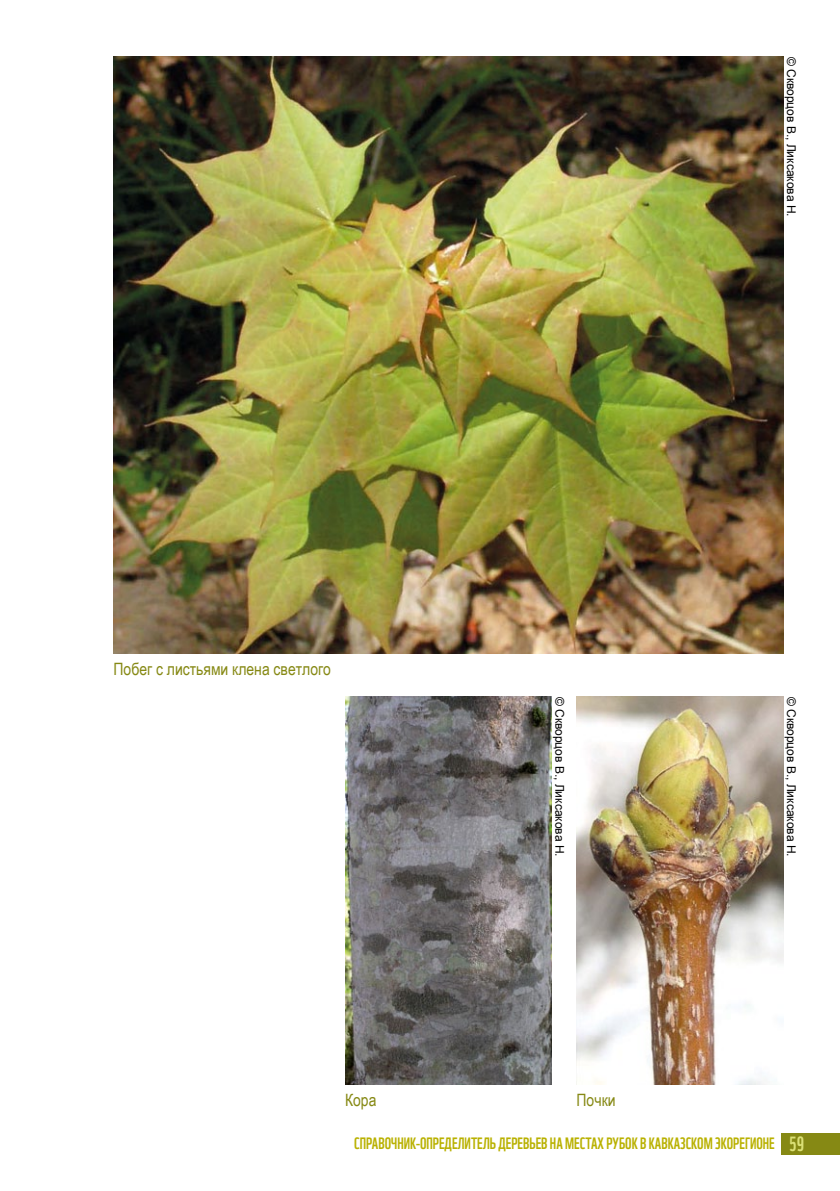
<style>
.page{position:relative;width:840px;height:1191px;background:#fff}
.page>*{position:absolute;margin:0;border:0;box-sizing:border-box;transform-origin:0 0}
.t1{font:17px "Arial Narrow";color:#868914}
.t2{font:16px "WWF";color:#b9b100}
.t3{font:12px "Arial";color:#000}
.s1{font-size:20px;color:#dce177}
</style>
<div class="page">
<div style="left:781px;top:1133px;width:58px;height:21px;background:#868914"></div>
<img style="left:113px;top:57px;width:670px;height:597px">
<img style="left:345px;top:697px;width:206px;height:387px">
<img style="left:576px;top:697px;width:206px;height:387px">
<p class="t3" style="left:798px;top:57px;width:161px;rotate:90deg">© Скворцов В., Ликсакова Н.</p>
<h1 class="t1" style="left:113px;top:656px;width:219px">Побег с листьями клена светлого</h1>
<p class="t3" style="left:567px;top:697px;width:161px;rotate:90deg">© Скворцов В., Ликсакова Н.</p>
<p class="t3" style="left:798px;top:697px;width:161px;rotate:90deg">© Скворцов В., Ликсакова Н.</p>
<h1 class="t1" style="left:345px;top:1087px;width:33px">Кора</h1>
<h1 class="t1" style="left:576px;top:1087px;width:40px">Почки</h1>
<h2 class="t2" style="left:354px;top:1131px;width:451px">Справочник-определитель деревьев на местах рубок в кавказском экорегионе <span class="s1">59</span></h2>
</div>
